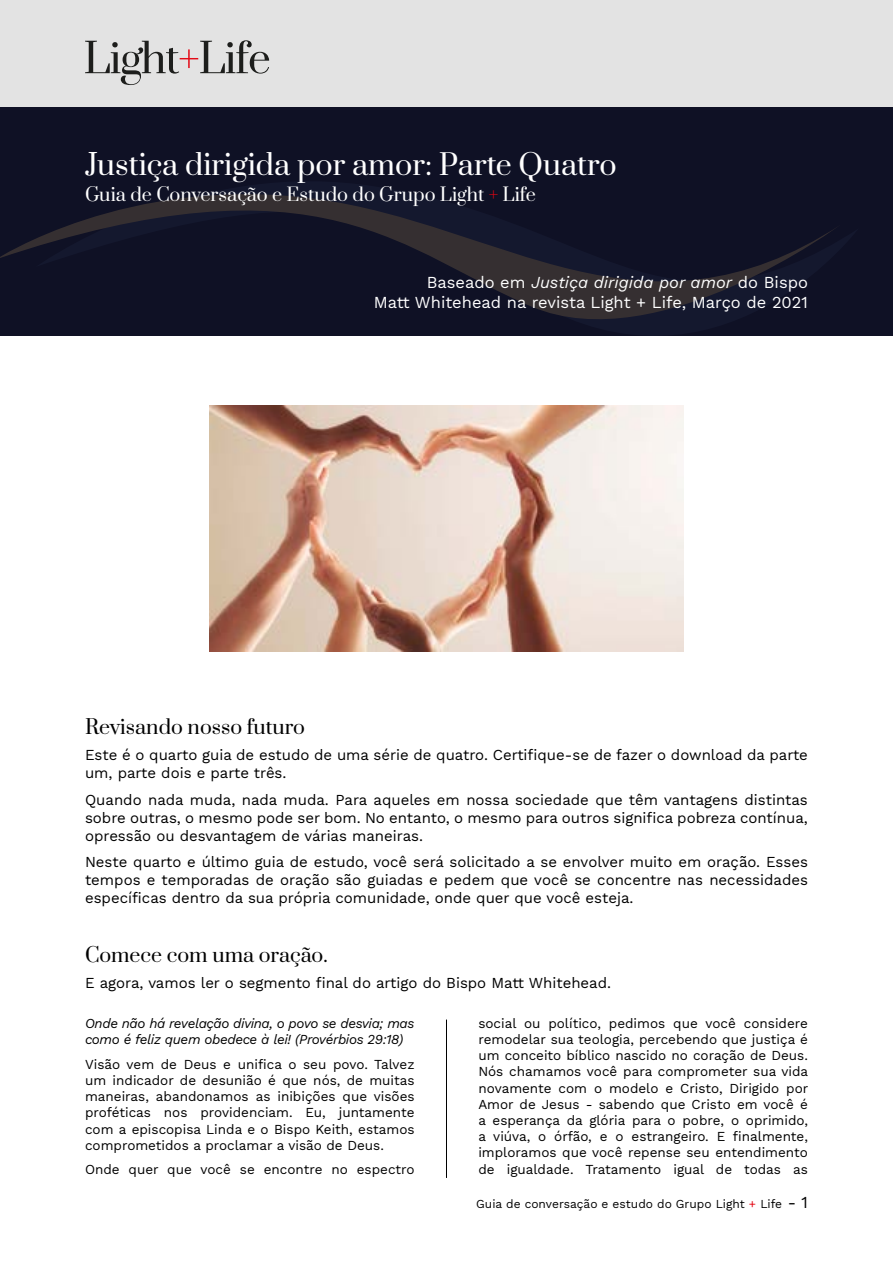
<style>
.page{position:relative;width:893px;height:1263px;background:#fff}
.page>*{position:absolute;margin:0;border:0;box-sizing:border-box;transform-origin:0 0}
.t1{font:28.5px "Prata";color:#fff}
.t2{font:19.5px "Prata";color:#000}
.t3{font:18px "Prata";color:#fff}
.t4{font:16.5px/19.8px "Work Sans";color:#fff;text-align:right}
.t5{font:15px/18px "Work Sans";color:#000;text-align:justify}
.t6{font:13.5px/16.2px "Work Sans";color:#000;text-align:justify}
.t7{font:italic 13.5px/16.2px "Work Sans";letter-spacing:-.025em;color:#000}
.t8{font:12px "Work Sans";color:#000}
.s1{color:#e30613}
.s2{font-style:italic}
.s3{font-size:16.5px}
</style>
<div class="page">
<div style="left:0;top:106px;width:893px;height:230px;background:#0f1125"></div>
<svg style="left:0;top:194px;width:834px;height:126px"></svg>
<div style="left:0;top:0;width:893px;height:106px;background:#e3e3e3"></div>
<svg style="left:85px;top:40px;width:184px;height:45px"></svg>
<img style="left:209px;top:405px;width:475px;height:247px">
<hr style="left:446px;top:1019px;width:1px;height:159px;background:#000">
<h1 class="t1" style="left:85px;top:141px;width:533px">Justiça dirigida por amor: Parte Quatro</h1>
<h3 class="t3" style="left:85px;top:179px;width:452px">Guia de Conversação e Estudo do Grupo Light <span class="s1">+</span> Life</h3>
<p class="t4" style="left:374px;top:272px;width:435px">Baseado em <span class="s2">Justiça dirigida por amor</span> do Bispo<br>Matt Whitehead na revista Light + Life, Março de 2021</p>
<h2 class="t2" style="left:85px;top:710px;width:221px">Revisando nosso futuro</h2>
<p class="t5" style="left:85px;top:745px;width:724px">Este é o quarto guia de estudo de uma série de quatro. Certifique-se de fazer o download da parte um, parte dois e parte três.</p>
<p class="t5" style="left:85px;top:790px;width:724px">Quando nada muda, nada muda. Para aqueles em nossa sociedade que têm vantagens distintas sobre outras, o mesmo pode ser bom. No entanto, o mesmo para outros significa pobreza contínua, opressão ou desvantagem de várias maneiras.</p>
<p class="t5" style="left:85px;top:852px;width:724px">Neste quarto e último guia de estudo, você será solicitado a se envolver muito em oração. Esses tempos e temporadas de oração são guiadas e pedem que você se concentre nas necessidades específicas dentro da sua própria comunidade, onde quer que você esteja.</p>
<h2 class="t2" style="left:85px;top:938px;width:244px">Comece com uma oração.</h2>
<p class="t5" style="left:85px;top:973px;width:528px">E agora, vamos ler o segmento final do artigo do Bispo Matt Whitehead.</p>
<p class="t7" style="left:85px;top:1014px;width:331px">Onde não há revelação divina, o povo se desvia; mas como é feliz quem obedece à lei! (Provérbios 29:18)</p>
<p class="t6" style="left:85px;top:1055px;width:331px">Visão vem de Deus e unifica o seu povo. Talvez um indicador de desunião é que nós, de muitas maneiras, abandonamos as inibições que visões proféticas nos providenciam. Eu, juntamente com a episcopisa Linda e o Bispo Keith, estamos comprometidos a proclamar a visão de Deus.</p>
<p class="t6" style="left:85px;top:1161px;width:331px">Onde quer que você se encontre no espectro</p>
<p class="t6" style="left:478px;top:1014px;width:331px">social ou político, pedimos que você considere remodelar sua teologia, percebendo que justiça é um conceito bíblico nascido no coração de Deus.<br>Nós chamamos você para comprometer sua vida novamente com o modelo e Cristo, Dirigido por Amor de Jesus - sabendo que Cristo em você é a esperança da glória para o pobre, o oprimido, a viúva, o órfão, e o estrangeiro. E finalmente, imploramos que você repense seu entendimento de igualdade. Tratamento igual de todas as</p>
<p class="t8" style="left:476px;top:1195px;width:333px">Guia de conversação e estudo do Grupo Light <span class="s1">+</span> Life <span class="s3">- 1</span></p>
</div>
